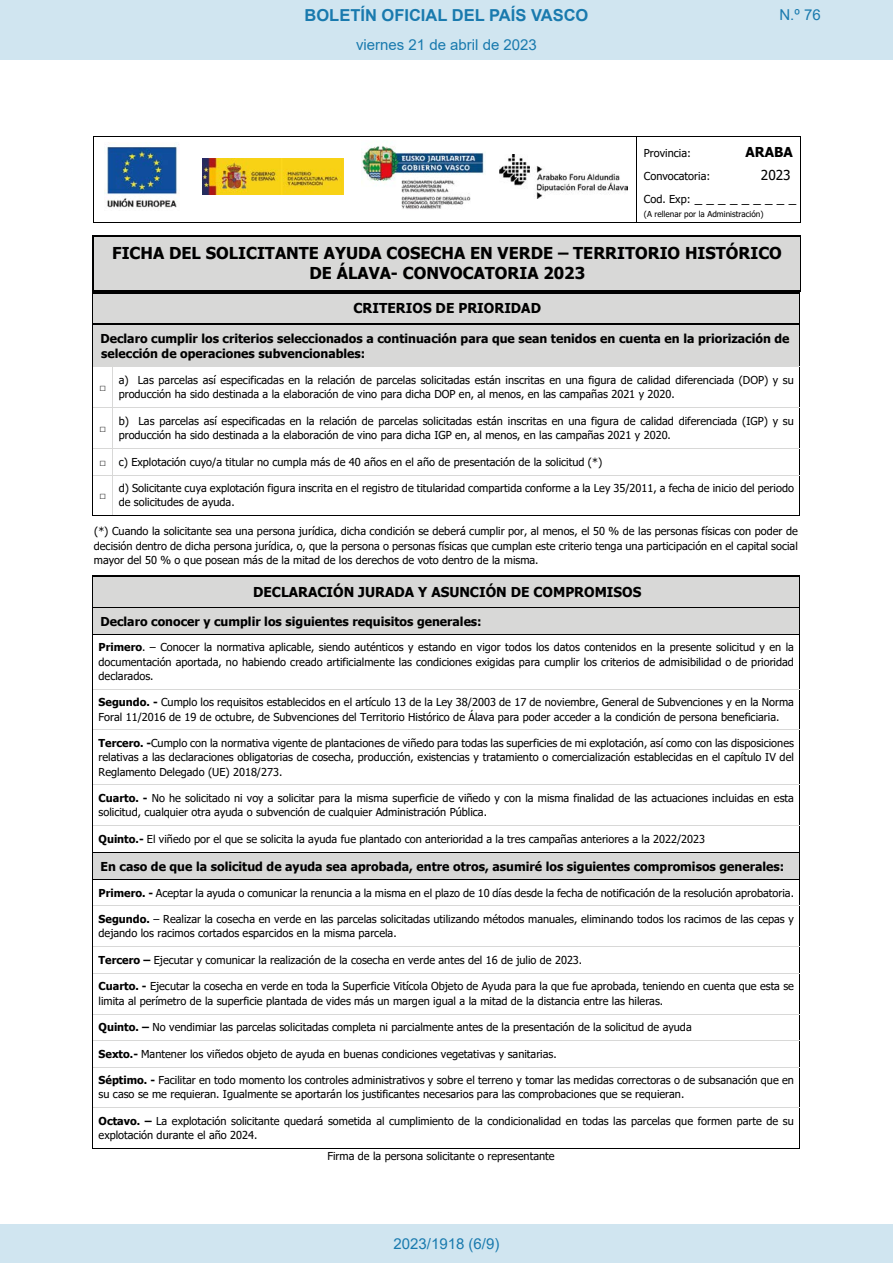
<style>
.page{position:relative;width:893px;height:1263px;background:#fff}
.page>*{position:absolute;margin:0;border:0;box-sizing:border-box;transform-origin:0 0}
.t1{font:700 16.5px "Arial";color:#197aae}
.t2{font:700 16.35px/20.4px "Tahoma";color:#000;text-align:center}
.t3{font:15px "Arial";color:#197aae}
.t4{font:700 13.65px "Tahoma";color:#000}
.t5{font:13.65px/23.1px "Tahoma";color:#000}
.t6{font:700 12.3px/14.9px "Tahoma";color:#000}
.t7{font:10.95px/14.2px "Tahoma";color:#000}
.t8{font:8.25px "Tahoma";color:#000}
.s1{font-size:10.95px}
.s2{font-weight:700}
</style>
<div class="page">
<hr style="left:93px;top:137px;width:1px;height:86px;background:#000">
<hr style="left:636px;top:137px;width:1px;height:86px;background:#000">
<hr style="left:800px;top:137px;width:1px;height:86px;background:#000">
<hr style="left:93px;top:136px;width:708px;height:1px;background:#000">
<hr style="left:93px;top:223px;width:708px;height:1px;background:#000">
<img style="left:104px;top:144px;width:75px;height:64px">
<img style="left:203px;top:158px;width:140px;height:36px">
<img style="left:361px;top:146px;width:123px;height:63px">
<img style="left:500px;top:155px;width:127px;height:44px">
<div style="left:94px;top:237px;width:706px;height:53px;background:#d8d8d7"></div>
<hr style="left:92px;top:237px;width:2px;height:53px;background:#000">
<hr style="left:800px;top:237px;width:1px;height:53px;background:#000">
<hr style="left:92px;top:235px;width:708px;height:1px;background:#000">
<hr style="left:92px;top:236px;width:708px;height:1px;background:#000">
<hr style="left:92px;top:291px;width:708px;height:1px;background:#000">
<hr style="left:92px;top:290px;width:708px;height:1px;background:#000">
<div style="left:93px;top:294px;width:706px;height:29px;background:#d8d8d7"></div>
<div style="left:93px;top:325px;width:706px;height:42px;background:#d8d8d7"></div>
<hr style="left:92px;top:294px;width:1px;height:221px;background:#000">
<hr style="left:799px;top:294px;width:1px;height:221px;background:#000">
<hr style="left:113px;top:367px;width:1px;height:40px;background:#d8d8d7">
<hr style="left:113px;top:408px;width:1px;height:40px;background:#d8d8d7">
<hr style="left:113px;top:475px;width:1px;height:40px;background:#d8d8d7">
<hr style="left:92px;top:292px;width:708px;height:1px;background:#000">
<hr style="left:92px;top:293px;width:708px;height:1px;background:#000">
<hr style="left:93px;top:325px;width:706px;height:1px;background:#000">
<hr style="left:93px;top:323px;width:706px;height:1px;background:#000">
<hr style="left:93px;top:367px;width:706px;height:1px;background:#d8d8d7">
<hr style="left:93px;top:407px;width:706px;height:1px;background:#d8d8d7">
<hr style="left:93px;top:448px;width:706px;height:1px;background:#d8d8d7">
<hr style="left:93px;top:475px;width:706px;height:1px;background:#d8d8d7">
<hr style="left:92px;top:515px;width:708px;height:1px;background:#000">
<div style="left:93px;top:577px;width:706px;height:30px;background:#d8d8d7"></div>
<div style="left:93px;top:607px;width:706px;height:27px;background:#d8d8d7"></div>
<div style="left:93px;top:853px;width:706px;height:26px;background:#d8d8d7"></div>
<hr style="left:92px;top:577px;width:1px;height:571px;background:#000">
<hr style="left:799px;top:577px;width:1px;height:571px;background:#000">
<hr style="left:92px;top:575px;width:708px;height:1px;background:#000">
<hr style="left:92px;top:577px;width:708px;height:1px;background:#000">
<hr style="left:93px;top:607px;width:706px;height:1px;background:#000">
<hr style="left:93px;top:634px;width:706px;height:1px;background:#000">
<hr style="left:93px;top:689px;width:706px;height:1px;background:#d8d8d7">
<hr style="left:93px;top:730px;width:706px;height:1px;background:#d8d8d7">
<hr style="left:93px;top:785px;width:706px;height:1px;background:#d8d8d7">
<hr style="left:93px;top:825px;width:706px;height:1px;background:#d8d8d7">
<hr style="left:93px;top:852px;width:706px;height:1px;background:#000">
<hr style="left:93px;top:879px;width:706px;height:1px;background:#000">
<hr style="left:93px;top:906px;width:706px;height:1px;background:#d8d8d7">
<hr style="left:93px;top:946px;width:706px;height:1px;background:#d8d8d7">
<hr style="left:93px;top:973px;width:706px;height:1px;background:#d8d8d7">
<hr style="left:93px;top:1014px;width:706px;height:1px;background:#d8d8d7">
<hr style="left:93px;top:1040px;width:706px;height:1px;background:#d8d8d7">
<hr style="left:93px;top:1067px;width:706px;height:1px;background:#d8d8d7">
<hr style="left:93px;top:1107px;width:706px;height:1px;background:#d8d8d7">
<hr style="left:92px;top:1148px;width:708px;height:1px;background:#000">
<div style="left:0;top:0;width:893px;height:60px;background:#d0e5f0"></div>
<div style="left:0;top:1225px;width:893px;height:38px;background:#d0e5f0"></div>
<h1 class="t1" style="left:305px;top:3px;width:285px">BOLETÍN OFICIAL DEL PAÍS VASCO</h1>
<h3 class="t3" style="left:779px;top:5px;width:43px">N.º 76</h3>
<h3 class="t3" style="left:356px;top:35px;width:182px">viernes 21 de abril de 2023</h3>
<p class="t7" style="left:644px;top:146px;width:49px">Provincia:</p>
<p class="t4" style="left:746px;top:142px;width:49px">ARABA</p>
<p class="t7" style="left:644px;top:169px;width:68px">Convocatoria:</p>
<p class="t5" style="left:644px;top:164px;width:154px;text-indent:117px">2023<br><span class="s1">Cod. Exp:</span> _ _ _ _ _ _ _ _ _</p>
<p class="t8" style="left:644px;top:208px;width:121px">(A rellenar por la Administración)</p>
<h2 class="t2" style="left:112px;top:244px;width:671px">FICHA DEL SOLICITANTE AYUDA COSECHA EN VERDE – TERRITORIO HISTÓRICO<br>DE ÁLAVA- CONVOCATORIA 2023</h2>
<p class="t4" style="left:354px;top:299px;width:189px">CRITERIOS DE PRIORIDAD</p>
<p class="t6" style="left:101px;top:332px;width:691px">Declaro cumplir los criterios seleccionados a continuación para que sean tenidos en cuenta en la priorización de selección de operaciones subvencionables:</p>
<p class="t7" style="left:100px;top:381px;width:8px">□</p>
<p class="t7" style="left:119px;top:374px;width:677px">a) Las parcelas así especificadas en la relación de parcelas solicitadas están inscritas en una figura de calidad diferenciada (DOP) y su producción ha sido destinada a la elaboración de vino para dicha DOP en, al menos, en las campañas 2021 y 2020.</p>
<p class="t7" style="left:100px;top:421px;width:8px">□</p>
<p class="t7" style="left:119px;top:414px;width:677px">b) Las parcelas así especificadas en la relación de parcelas solicitadas están inscritas en una figura de calidad diferenciada (IGP) y su producción ha sido destinada a la elaboración de vino para dicha IGP en, al menos, en las campañas 2021 y 2020.</p>
<p class="t7" style="left:100px;top:455px;width:504px">□ c) Explotación cuyo/a titular no cumpla más de 40 años en el año de presentación de la solicitud (*)</p>
<p class="t7" style="left:100px;top:489px;width:8px">□</p>
<p class="t7" style="left:119px;top:482px;width:677px">d) Solicitante cuya explotación figura inscrita en el registro de titularidad compartida conforme a la Ley 35/2011, a fecha de inicio del periodo de solicitudes de ayuda.</p>
<p class="t7" style="left:94px;top:525px;width:705px;text-align:justify">(*) Cuando la solicitante sea una persona jurídica, dicha condición se deberá cumplir por, al menos, el 50 % de las personas físicas con poder de decisión dentro de dicha persona jurídica, o, que la persona o personas físicas que cumplan este criterio tenga una participación en el capital social mayor del 50 % o que posean más de la mitad de los derechos de voto dentro de la misma.</p>
<p class="t4" style="left:253px;top:582px;width:390px">DECLARACIÓN JURADA Y ASUNCIÓN DE COMPROMISOS</p>
<p class="t6" style="left:101px;top:614px;width:383px">Declaro conocer y cumplir los siguientes requisitos generales:</p>
<p class="t7" style="left:99px;top:641px;width:697px;text-align:justify"><span class="s2">Primero</span>. – Conocer la normativa aplicable, siendo auténticos y estando en vigor todos los datos contenidos en la presente solicitud y en la documentación aportada, no habiendo creado artificialmente las condiciones exigidas para cumplir los criterios de admisibilidad o de prioridad declarados.</p>
<p class="t7" style="left:99px;top:696px;width:697px"><span class="s2">Segundo. -</span> Cumplo los requisitos establecidos en el artículo 13 de la Ley 38/2003 de 17 de noviembre, General de Subvenciones y en la Norma<br>Foral 11/2016 de 19 de octubre, de Subvenciones del Territorio Histórico de Álava para poder acceder a la condición de persona beneficiaria.</p>
<p class="t7" style="left:99px;top:736px;width:697px;text-align:justify"><span class="s2">Tercero. -</span>Cumplo con la normativa vigente de plantaciones de viñedo para todas las superficies de mi explotación, así como con las disposiciones relativas a las declaraciones obligatorias de cosecha, producción, existencias y tratamiento o comercialización establecidas en el capítulo IV del Reglamento Delegado (UE) 2018/273.</p>
<p class="t7" style="left:99px;top:791px;width:697px"><span class="s2">Cuarto. -</span> No he solicitado ni voy a solicitar para la misma superficie de viñedo y con la misma finalidad de las actuaciones incluidas en esta solicitud, cualquier otra ayuda o subvención de cualquier Administración Pública.</p>
<p class="t7" style="left:99px;top:832px;width:608px"><span class="s2">Quinto.-</span> El viñedo por el que se solicita la ayuda fue plantado con anterioridad a la tres campañas anteriores a la 2022/2023</p>
<p class="t6" style="left:101px;top:859px;width:685px">En caso de que la solicitud de ayuda sea aprobada, entre otros, asumiré los siguientes compromisos generales:</p>
<p class="t7" style="left:99px;top:886px;width:697px"><span class="s2">Primero. -</span> Aceptar la ayuda o comunicar la renuncia a la misma en el plazo de 10 días desde la fecha de notificación de la resolución aprobatoria.</p>
<p class="t7" style="left:99px;top:912px;width:697px"><span class="s2">Segundo.</span> – Realizar la cosecha en verde en las parcelas solicitadas utilizando métodos manuales, eliminando todos los racimos de las cepas y dejando los racimos cortados esparcidos en la misma parcela.</p>
<p class="t7" style="left:99px;top:953px;width:485px"><span class="s2">Tercero –</span> Ejecutar y comunicar la realización de la cosecha en verde antes del 16 de julio de 2023.</p>
<p class="t7" style="left:99px;top:980px;width:697px"><span class="s2">Cuarto. -</span> Ejecutar la cosecha en verde en toda la Superficie Vitícola Objeto de Ayuda para la que fue aprobada, teniendo en cuenta que esta se limita al perímetro de la superficie plantada de vides más un margen igual a la mitad de la distancia entre las hileras.</p>
<p class="t7" style="left:99px;top:1021px;width:595px"><span class="s2">Quinto. –</span> No vendimiar las parcelas solicitadas completa ni parcialmente antes de la presentación de la solicitud de ayuda</p>
<p class="t7" style="left:99px;top:1047px;width:460px"><span class="s2">Sexto.-</span> Mantener los viñedos objeto de ayuda en buenas condiciones vegetativas y sanitarias.</p>
<p class="t7" style="left:99px;top:1074px;width:697px"><span class="s2">Séptimo. -</span> Facilitar en todo momento los controles administrativos y sobre el terreno y tomar las medidas correctoras o de subsanación que en su caso se me requieran. Igualmente se aportarán los justificantes necesarios para las comprobaciones que se requieran.</p>
<p class="t7" style="left:99px;top:1114px;width:697px"><span class="s2">Octavo. –</span> La explotación solicitante quedará sometida al cumplimiento de la condicionalidad en todas las parcelas que formen parte de su explotación durante el año 2024.</p>
<p class="t7" style="left:327px;top:1149px;width:229px">Firma de la persona solicitante o representante</p>
<h3 class="t3" style="left:393px;top:1234px;width:107px">2023/1918 (6/9)</h3>
</div>
